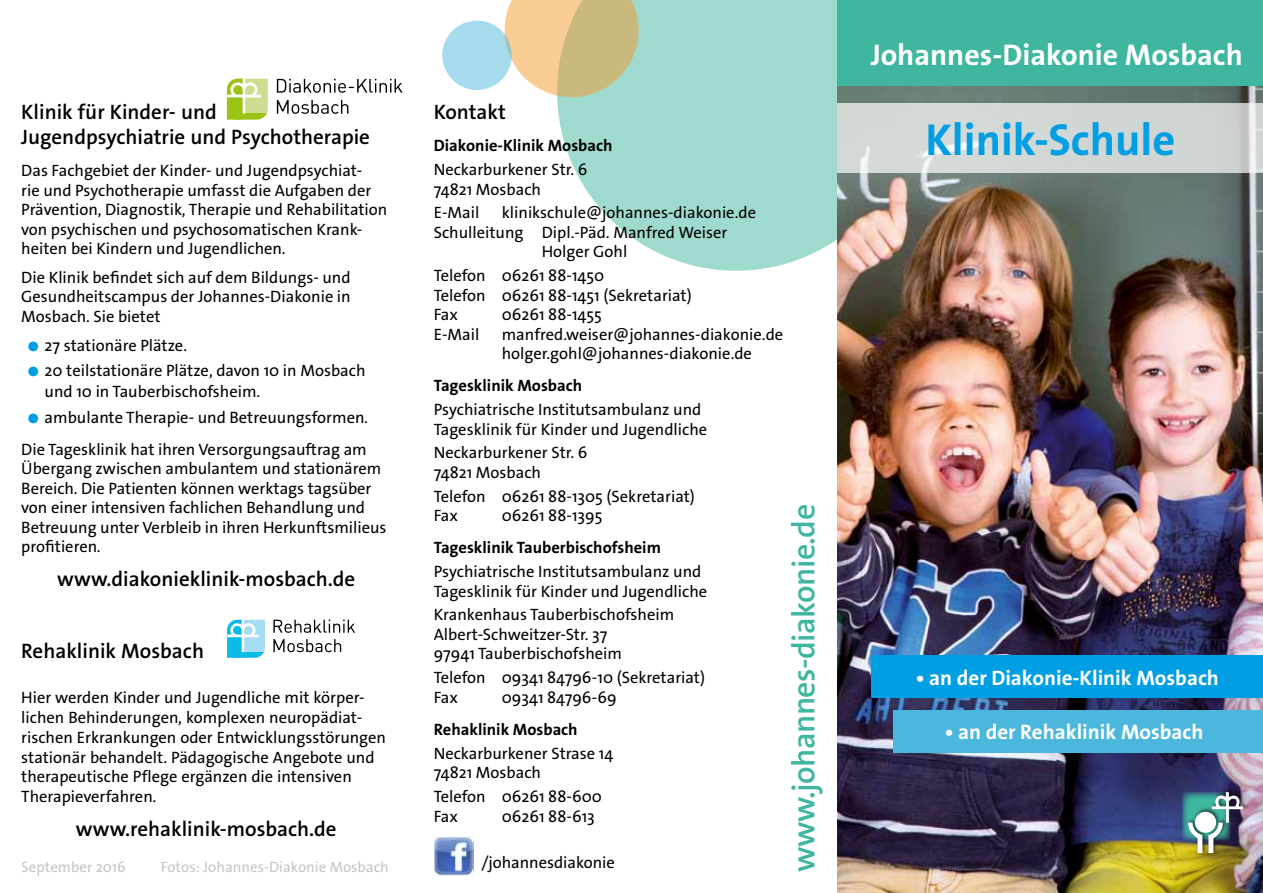
<style>
.page{position:relative;width:1263px;height:893px;background:#fff}
.page>*{position:absolute;margin:0;border:0;box-sizing:border-box;transform-origin:0 0}
.t1{font:700 45px "The Sans Os F";color:#009ee3}
.t2{font:600 31.95px "The Sans Os F";letter-spacing:-.02em;color:#3fb69f}
.t3{font:700 30px "The Sans Os F";color:#fff}
.t4{font:600 21px/25.2px "The Sans Os F";color:#000}
.t5{font:700 21px "The Sans Os F";color:#fff}
.t6{font:16.5px/19.5px "The Sans Os F";color:#000}
.t7{font:700 16.5px "The Sans Os F";color:#000}
.t8{font:15px "The Sans Os F";color:#c5c6c6}
.s1{font-size:13.5px;color:#009ee3}
</style>
<div class="page">
<svg style="left:557px;top:0;width:281px;height:271px;background:#aaded4"></svg>
<img style="left:838px;top:85px;width:425px;height:808px">
<svg style="left:505px;top:0;width:134px;height:97px;background:#dbc795"></svg>
<div style="left:442px;top:21px;width:70px;height:69px;background:#a5dbed;border-radius:50%"></div>
<svg style="left:1182px;top:792px;width:26px;height:48px"></svg>
<div style="left:1211px;top:787px;width:37px;height:36px;background:#000;opacity:.6"></div>
<div style="left:1206px;top:817px;width:21px;height:38px;background:#000;opacity:.6"></div>
<svg style="left:1208px;top:792px;width:35px;height:61px"></svg>
<div style="left:1186px;top:817px;width:21px;height:38px;background:#000;opacity:.6"></div>
<svg style="left:1188px;top:823px;width:14px;height:30px"></svg>
<div style="left:1193px;top:807px;width:28px;height:27px;background:#000;opacity:.6"></div>
<div style="left:1195px;top:812px;width:21px;height:21px;background:#fff;border-radius:50%"></div>
<img style="left:434px;top:837px;width:39px;height:39px">
<svg style="left:838px;top:103px;width:425px;height:70px;background:#d1d7d5"></svg>
<div style="left:872px;top:656px;width:391px;height:42px;background:#009ee3"></div>
<div style="left:894px;top:710px;width:369px;height:43px;background:#4bb7dc"></div>
<div style="left:838px;top:0;width:425px;height:85px;background:#3fb69f"></div>
<svg style="left:227px;top:620px;width:38px;height:38px"></svg>
<svg style="left:273px;top:620px;width:82px;height:13px"></svg>
<svg style="left:273px;top:639px;width:68px;height:13px"></svg>
<svg style="left:227px;top:79px;width:41px;height:40px"></svg>
<svg style="left:277px;top:100px;width:71px;height:14px"></svg>
<svg style="left:277px;top:79px;width:126px;height:14px"></svg>
<p class="t4" style="left:21px;top:99px;width:350px">Klinik für Kinder- und<br>Jugendpsychiatrie und Psychotherapie</p>
<p class="t6" style="left:21px;top:161px;width:368px">Das Fachgebiet der Kinder- und Jugendpsychiat-<br>rie und Psychotherapie umfasst die Aufgaben der Prävention, Diagnostik, Therapie und Rehabilitation von psychischen und psychosomatischen Krank&shy;heiten bei Kindern und Jugendlichen.</p>
<p class="t6" style="left:21px;top:267px;width:331px;text-align:justify">Die Klinik befindet sich auf dem Bildungs- und Gesundheitscampus der Johannes-Diakonie in Mosbach. Sie bietet</p>
<p class="t6" style="left:28px;top:336px;width:161px"><span class="s1">●</span> 27 stationäre Plätze.</p>
<p class="t6" style="left:45px;top:360px;width:322px;line-height:21px;text-indent:-17px"><span class="s1">●</span> 20 teilstationäre Plätze, davon 10 in Mosbach und 10 in Tauberbischofsheim.</p>
<p class="t6" style="left:21px;top:401px;width:348px;line-height:32.2px;text-align:center"><span class="s1">●</span> ambulante Therapie- und Betreuungsformen.<br>Die Tagesklinik hat ihren Versorgungsauftrag am</p>
<p class="t6" style="left:21px;top:459px;width:367px">Übergang zwischen ambulantem und stationärem Bereich. Die Patienten können werktags tagsüber von einer intensiven fachlichen Behandlung und Betreuung unter Verbleib in ihren Herkunftsmilieus profitieren.</p>
<p class="t4" style="left:57px;top:566px;width:299px">www.diakonieklinik-mosbach.de</p>
<p class="t4" style="left:21px;top:638px;width:184px">Rehaklinik Mosbach</p>
<p class="t6" style="left:21px;top:688px;width:366px">Hier werden Kinder und Jugendliche mit körper&shy;lichen Behinderungen, komplexen neuropädiat&shy;rischen Erkrankungen oder Entwicklungsstörungen stationär behandelt. Pädagogische Angebote und therapeutische Pflege ergänzen die intensiven Therapieverfahren.</p>
<p class="t4" style="left:76px;top:816px;width:262px">www.rehaklinik-mosbach.de</p>
<p class="t8" style="left:21px;top:857px;width:106px">September 2016</p>
<p class="t8" style="left:161px;top:857px;width:230px">Fotos: Johannes-Diakonie Mosbach</p>
<p class="t4" style="left:434px;top:99px;width:74px">Kontakt</p>
<p class="t7" style="left:434px;top:135px;width:180px">Diakonie-Klinik Mosbach</p>
<p class="t6" style="left:434px;top:160px;width:155px">Neckarburkener Str. 6<br>74821 Mosbach</p>
<p class="t6" style="left:434px;top:203px;width:47px">E-Mail</p>
<p class="t6" style="left:502px;top:203px;width:256px">klinikschule@johannes-diakonie.de</p>
<p class="t6" style="left:434px;top:223px;width:295px">Schulleitung Dipl.-Päd. Manfred Weiser</p>
<p class="t6" style="left:542px;top:242px;width:87px">Holger Gohl</p>
<p class="t6" style="left:434px;top:266px;width:259px">Telefon 06261 88-1450<br>Telefon 06261 88-1451 (Sekretariat)<br>Fax</p>
<p class="t6" style="left:502px;top:305px;width:102px">06261 88-1455</p>
<p class="t6" style="left:434px;top:324px;width:47px">E-Mail</p>
<p class="t6" style="left:502px;top:324px;width:283px">manfred.weiser@johannes-diakonie.de holger.gohl@johannes-diakonie.de</p>
<p class="t7" style="left:434px;top:375px;width:150px">Tagesklinik Mosbach</p>
<p class="t6" style="left:434px;top:400px;width:275px">Psychiatrische Institutsambulanz und<br>Tagesklinik für Kinder und Jugendliche</p>
<p class="t6" style="left:434px;top:443px;width:155px">Neckarburkener Str. 6<br>74821 Mosbach</p>
<p class="t6" style="left:434px;top:486px;width:263px">Telefon 06261 88-1305 (Sekretariat)<br>Fax</p>
<p class="t6" style="left:502px;top:506px;width:102px">06261 88-1395</p>
<p class="t7" style="left:434px;top:537px;width:229px">Tagesklinik Tauberbischofsheim</p>
<p class="t6" style="left:434px;top:562px;width:275px">Psychiatrische Institutsambulanz und<br>Tagesklinik für Kinder und Jugendliche</p>
<p class="t6" style="left:434px;top:605px;width:242px">Krankenhaus Tauberbischofsheim<br>Albert-Schweitzer-Str. 37<br>97941 Tauberbischofsheim</p>
<p class="t6" style="left:434px;top:668px;width:273px">Telefon 09341 84796-10 (Sekretariat)<br>Fax</p>
<p class="t6" style="left:502px;top:687px;width:117px">09341 84796-69</p>
<p class="t7" style="left:434px;top:719px;width:145px">Rehaklinik Mosbach</p>
<p class="t6" style="left:434px;top:743px;width:181px">Neckarburkener Strase 14<br>74821 Mosbach</p>
<p class="t6" style="left:434px;top:787px;width:170px">Telefon 06261 88-600<br>Fax</p>
<p class="t6" style="left:502px;top:806px;width:95px">06261 88-613</p>
<p class="t6" style="left:482px;top:853px;width:135px">/johannesdiakonie</p>
<h2 class="t2" style="left:783px;top:872px;width:369px;rotate:-90deg">www.johannes-diakonie.de</h2>
<h3 class="t3" style="left:871px;top:35px;width:374px">Johannes-Diakonie Mosbach</h3>
<h1 class="t1" style="left:925px;top:111px;width:251px">Klinik-Schule</h1>
<p class="t5" style="left:916px;top:664px;width:305px">• an der Diakonie-Klinik Mosbach</p>
<p class="t5" style="left:945px;top:719px;width:260px">• an der Rehaklinik Mosbach</p>
</div>
